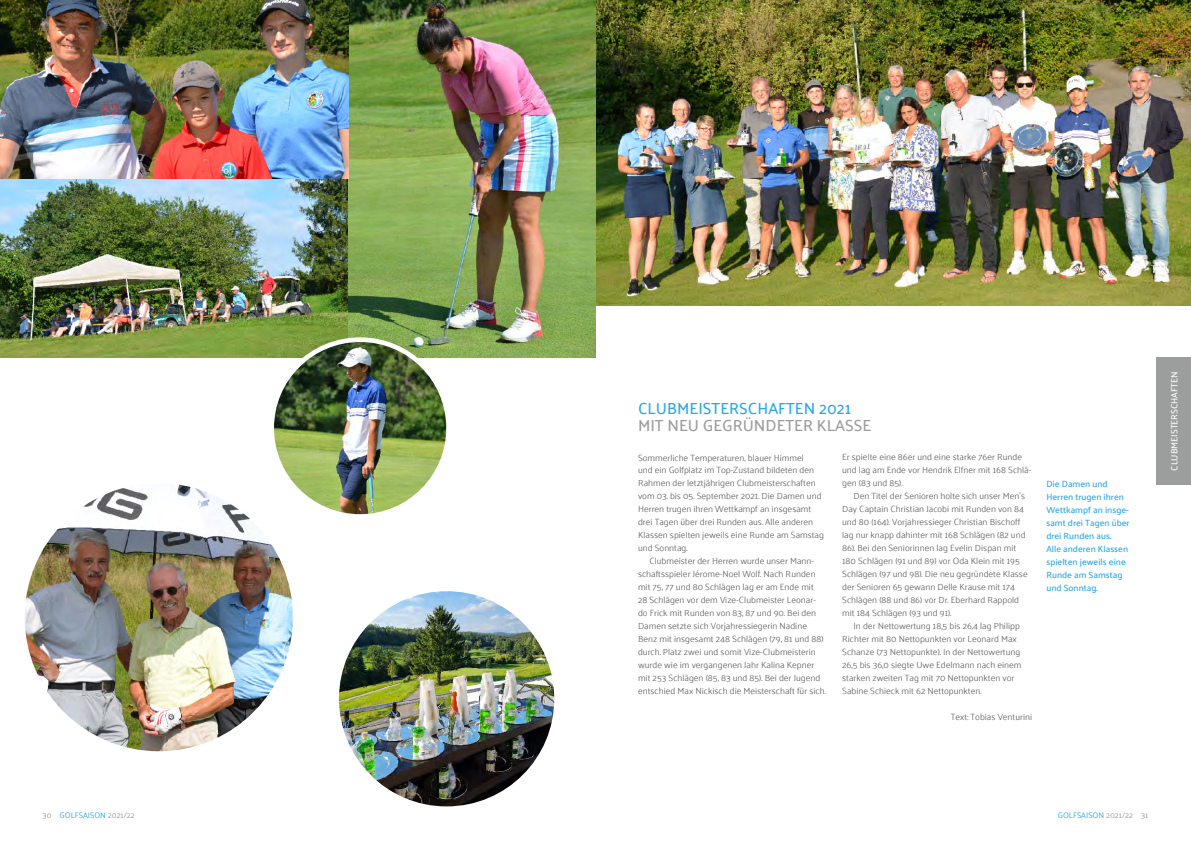
<style>
.page{position:relative;width:1191px;height:842px;background:#fff}
.page>*{position:absolute;margin:0;border:0;box-sizing:border-box;transform-origin:0 0}
.t1{font:500 16px "Palanquin";color:#2ea8e0}
.t2{font:500 16px "Palanquin";color:#9c9d9d}
.t3{font:300 9px/13px "Palanquin";color:#565656}
.t4{font:500 9px/13px "Palanquin";color:#2ea8e0}
.t5{font:500 9px "Palanquin";color:#fff}
.t6{font:8px "Palanquin";color:#2ea8e0}
.s1{color:#9c9d9d}
</style>
<div class="page">
<img style="left:595px;top:0;width:596px;height:305px">
<div style="left:1157px;top:357px;width:34px;height:128px;background:#9c9d9d"></div>
<img style="left:0;top:0;width:595px;height:357px">
<img style="left:22px;top:480px;width:274px;height:274px;border-radius:137px">
<div style="left:19px;top:477px;width:280px;height:280px;border:6px solid #fff;border-radius:50%"></div>
<img style="left:272px;top:340px;width:176px;height:176px;border-radius:88px">
<div style="left:269px;top:337px;width:182px;height:182px;border:5px solid #fff;border-radius:50%"></div>
<img style="left:336px;top:588px;width:221px;height:221px;border-radius:110px">
<div style="left:333px;top:585px;width:227px;height:227px;border:6px solid #fff;border-radius:50%"></div>
<h1 class="t1" style="left:638px;top:399px;width:215px">CLUBMEISTERSCHAFTEN 2021</h1>
<h1 class="t2" style="left:638px;top:416px;width:235px">MIT NEU GEGRÜNDETER KLASSE</h1>
<p class="t3" style="left:638px;top:451px;width:187px">Sommerliche Temperaturen, blauer Himmel<br>und ein Golfplatz im Top-Zustand bildeten den Rahmen der letztjährigen Clubmeisterschaften vom 03. bis 05. September 2021. Die Damen und Herren trugen ihren Wettkampf an insgesamt drei Tagen über drei Runden aus. Alle anderen Klassen spielten jeweils eine Runde am Samstag und Sonntag.</p>
<p class="t3" style="left:638px;top:555px;width:189px;text-indent:11px">Clubmeister der Herren wurde unser Mann&shy;schaftsspieler Jérome-Noel Wolf. Nach Runden mit 75, 77 und 80 Schlägen lag er am Ende mit<br>28 Schlägen vor dem Vize-Clubmeister Leonar&shy;do Frick mit Runden von 83, 87 und 90. Bei den Damen setzte sich Vorjahressiegerin Nadine Benz mit insgesamt 248 Schlägen (79, 81 und 88) durch. Platz zwei und somit Vize-Clubmeisterin wurde wie im vergangenen Jahr Kalina Kepner mit 253 Schlägen (85, 83 und 85). Bei der Jugend entschied Max Nickisch die Meisterschaft für sich.</p>
<p class="t3" style="left:842px;top:451px;width:191px">Er spielte eine 86er und eine starke 76er Runde und lag am Ende vor Hendrik Elfner mit 168 Schlä&shy;gen (83 und 85).</p>
<p class="t3" style="left:842px;top:490px;width:187px;text-indent:11px">Den Titel der Senioren holte sich unser Men´s Day Captain Christian Jacobi mit Runden von 84 und 80 (164). Vorjahressieger Christian Bischoff lag nur knapp dahinter mit 168 Schlägen (82 und 86). Bei den Seniorinnen lag Evelin Dispan mit 180 Schlägen (91 und 89) vor Oda Klein mit 195<br>Schlägen (97 und 98). Die neu gegründete Klasse der Senioren 65 gewann Delle Krause mit 174<br>Schlägen (88 und 86) vor Dr. Eberhard Rappold mit 184 Schlägen (93 und 91).</p>
<p class="t3" style="left:842px;top:620px;width:181px;text-indent:11px">In der Nettowertung 18,5 bis 26,4 lag Philipp Richter mit 80 Nettopunkten vor Leonard Max Schanze (73 Nettopunkte). In der Nettowertung 26,5 bis 36,0 siegte Uwe Edelmann nach einem starken zweiten Tag mit 70 Nettopunkten vor Sabine Schieck mit 62 Nettopunkten.</p>
<p class="t3" style="left:951px;top:711px;width:83px">Text: Tobias Venturini</p>
<p class="t4" style="left:1046px;top:478px;width:85px">Die Damen und<br>Herren trugen ihren<br>Wettkampf an insge&shy;samt drei Tagen über drei Runden aus.<br>Alle anderen Klassen spielten jeweils eine<br>Runde am Samstag und Sonntag.</p>
<p class="t5" style="left:1169px;top:471px;width:101px;rotate:-90deg">CLUBMEISTERSCHAFTEN</p>
<p class="t6" style="left:43px;top:810px;width:94px"><span class="s1">30</span> GOLFSAISON <span class="s1">2021/22</span></p>
<p class="t6" style="left:1057px;top:810px;width:92px">GOLFSAISON <span class="s1">2021/22 31</span></p>
</div>
